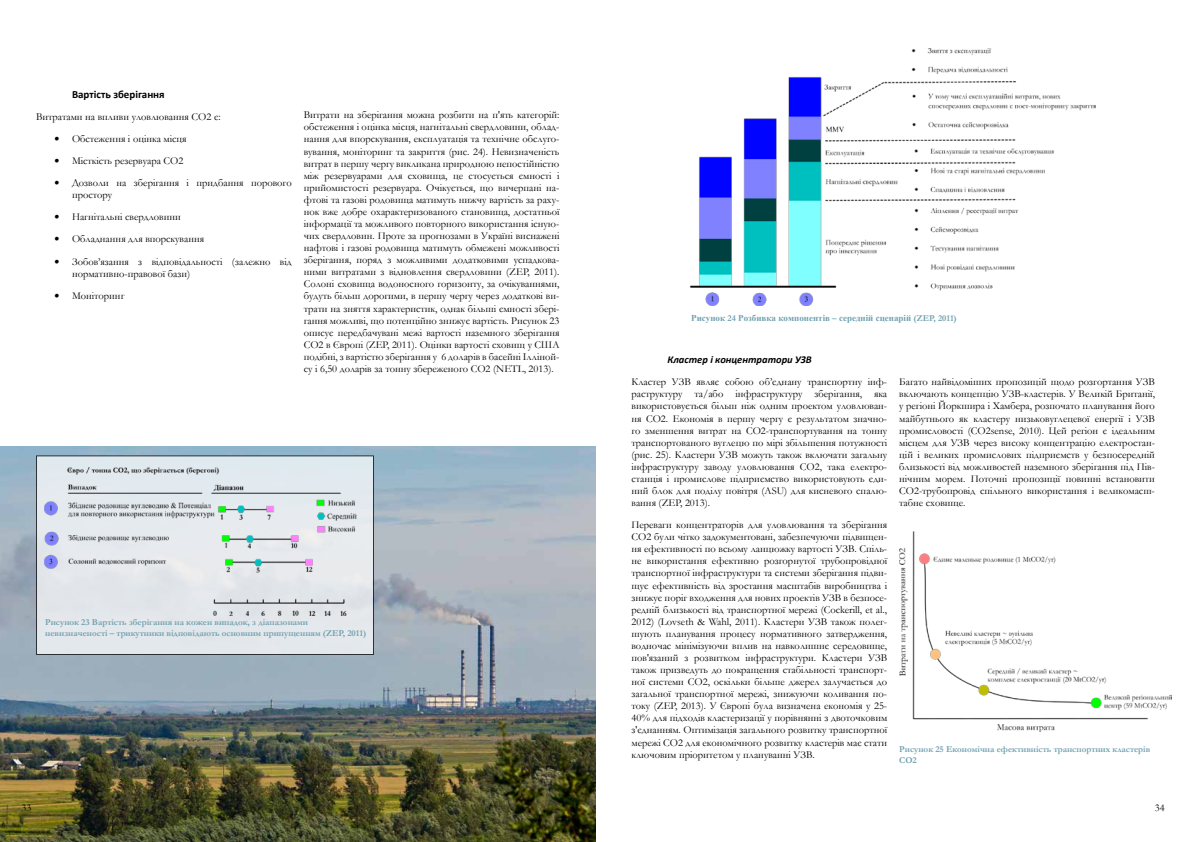
<style>
.page{position:relative;width:1191px;height:842px;background:#fff}
.page>*{position:absolute;margin:0;border:0;box-sizing:border-box;transform-origin:0 0}
.t1{font:700 11px "Calibri";color:#000}
.t2{font:10.5px/12.1px "Garamond";color:#000}
.t3{font:italic 700 10.5px "Calibri";color:#000}
.t4{font:700 9px/10.8px "Garamond";color:#6ea0b0}
.t5{font:700 9px "Times New Roman";color:#6ea0b0}
.s1{font-family:"Calibri";font-weight:700;font-style:italic}
.s2{font-family:"Garamond"}
</style>
<div class="page">
<img style="left:0;top:447px;width:595px;height:395px">
<div style="left:36px;top:456px;width:337px;height:198px;background:#e3e8ec"></div>
<div style="left:36px;top:455px;width:338px;height:200px;border:1px solid #000"></div>
<img style="left:691px;top:48px;width:404px;height:258px">
<img style="left:899px;top:532px;width:272px;height:200px">
<img style="left:44px;top:468px;width:312px;height:148px">
<p class="t1" style="left:72px;top:87px;width:94px">Вартість зберігання</p>
<p class="t2" style="left:36px;top:110px;width:186px">Витратами на впливи уловлювання СО 2 є:</p>
<p class="t2" style="left:54px;top:132px;width:134px"><span class="s1">•</span> Обстеження і оцінка місця</p>
<p class="t2" style="left:54px;top:155px;width:131px"><span class="s1">•</span> Місткість резервуара CO2</p>
<p class="t2" style="left:72px;top:177px;width:221px;text-indent:-18px"><span class="s1">•</span> Дозволи на зберігання і придбання порового простору</p>
<p class="t2" style="left:54px;top:211px;width:128px"><span class="s1">•</span> Нагнітальні свердловини</p>
<p class="t2" style="left:54px;top:233px;width:151px"><span class="s1">•</span> Обладнання для впорскування</p>
<p class="t2" style="left:72px;top:255px;width:221px;text-indent:-18px"><span class="s1">•</span> Зобов’язання з відповідальності (залежно від нормативно-правової бази)</p>
<p class="t2" style="left:54px;top:289px;width:72px"><span class="s1">•</span> Моніторинг</p>
<p class="t2" style="left:304px;top:109px;width:258px">Витрати на зберігання можна розбити на п'ять категорій: обстеження і оцінка місця, нагнітальні свердловини, облад&shy;нання для впорскування, експлуатація та технічне обслуго&shy;вування, моніторинг та закриття (рис. 24). Невизначеність витрат в першу чергу викликана природною непостійністю між резервуарами для сховища, це стосується ємності і прийомистості резервуара. Очікується, що вичерпані на&shy;фтові та газові родовища матимуть нижчу вартість за раху&shy;нок вже добре охарактеризованого становища, достатньої інформації та можливого повторного використання існую&shy;чих свердловин. Проте за прогнозами в Україні виснажені нафтові і газові родовища матимуть обмежені можливості зберігання, поряд з можливими додатковими успадкова&shy;ними витратами з відновлення свердловини (ZEP, 2011).<br>Солоні сховища водоносного горизонту, за очікуваннями, будуть більш дорогими, в першу чергу через додаткові ви&shy;трати на зняття характеристик, однак більші ємності збері&shy;гання можливі, що потенційно знижує вартість. Рисунок 23 описує передбачувані межі вартості наземного зберігання СО2 в Європі (ZEP, 2011). Оцінки вартості сховищ у США подібні, з вартістю зберігання у 6 доларів в басейні Ілліной&shy;су і 6,50 доларів за тонну збереженого CO2 (NETL, 2013).</p>
<p class="t4" style="left:45px;top:617px;width:322px">Рисунок 23 Вартість зберігання на кожен випадок, з діапазонами невизначеності – трикутники відповідають основним припущенням (ZEP, 2011)</p>
<p class="t5" style="left:691px;top:311px;width:267px">Рисунок <span class="s2">24</span> Розбивка компонентів <span class="s2">–</span> середній сценарій <span class="s2">(ZEP, 2011)</span></p>
<p class="t3" style="left:667px;top:353px;width:146px">Кластер і концентратори УЗВ</p>
<p class="t2" style="left:631px;top:376px;width:257px;text-align:justify">Кластер УЗВ являє собою об’єднану транспортну інф&shy;раструктуру та/або інфраструктуру зберігання, яка використовується більш ніж одним проектом уловлюван&shy;ня CO2. Економія в першу чергу є результатом значно&shy;го зменшення витрат на CO2-транспортування на тонну транспортованого вуглецю по мірі збільшення потужності (рис. 25). Кластери УЗВ можуть також включати загальну інфраструктуру заводу уловлювання CO2, така електро&shy;станція і промислове підприємство використовують єди&shy;ний блок для поділу повітря (ASU) для кисневого спалю&shy;вання (ZEP, 2013).</p>
<p class="t2" style="left:631px;top:518px;width:258px;text-align:justify">Переваги концентраторів для уловлювання та зберігання СО 2 були чітко задокументовані, забезпечуючи підвищен&shy;ня ефективності по всьому ланцюжку вартості УЗВ. Спіль&shy;не використання ефективно розгорнутої трубопровідної транспортної інфраструктури та системи зберігання підви&shy;щує ефективність від зростання масштабів виробництва і знижує поріг входження для нових проектів УЗВ в безпосе&shy;редній близькості від транспортної мережі (Cockerill, et al., 2012) (Lovseth &amp; Wahl, 2011). Кластери УЗВ також полег&shy;шують планування процесу нормативного затвердження, водночас мінімізуючи вплив на навколишнє середовище, пов'язаний з розвитком інфраструктури. Кластери УЗВ також призведуть до покращення стабільності транспорт&shy;ної системи СО 2, оскільки більше джерел залучається до загальної транспортної мережі, знижуючи коливання по&shy;току (ZEP, 2013). УЄвропі була визначена економія у 25- 40% для підходів кластеризації у порівнянні з двоточковим з'єднанням. Оптимізація загального розвитку транспортної мережі CO2 для економічного розвитку кластерів має стати ключовим пріоритетом у плануванні УЗВ.</p>
<p class="t2" style="left:899px;top:376px;width:257px;text-align:justify">Багато найвідоміших пропозицій щодо розгортання УЗВ включають концепцію УЗВ-кластерів. У Великій Британії, у регіоні Йоркшира і Хамбера, розпочато планування його майбутнього як кластеру низьковуглецевої енергії і УЗВ промисловості (CO2sense, 2010). Цей регіон є ідеальним місцем для УЗВ через високу концентрацію електростан&shy;цій і великих промислових підприємств у безпосередній близькості від можливостей наземного зберігання під Пів&shy;нічним морем. Поточні пропозиції повинні встановити CO2-трубопровід спільного використання і великомасш&shy;табне сховище.</p>
<p class="t4" style="left:899px;top:743px;width:252px">Рисунок 25 Економічна ефективність транспортних кластерів<br>CO2</p>
<p class="t2" style="left:22px;top:801px;width:11px">33</p>
<p class="t2" style="left:1155px;top:801px;width:11px">34</p>
</div>
